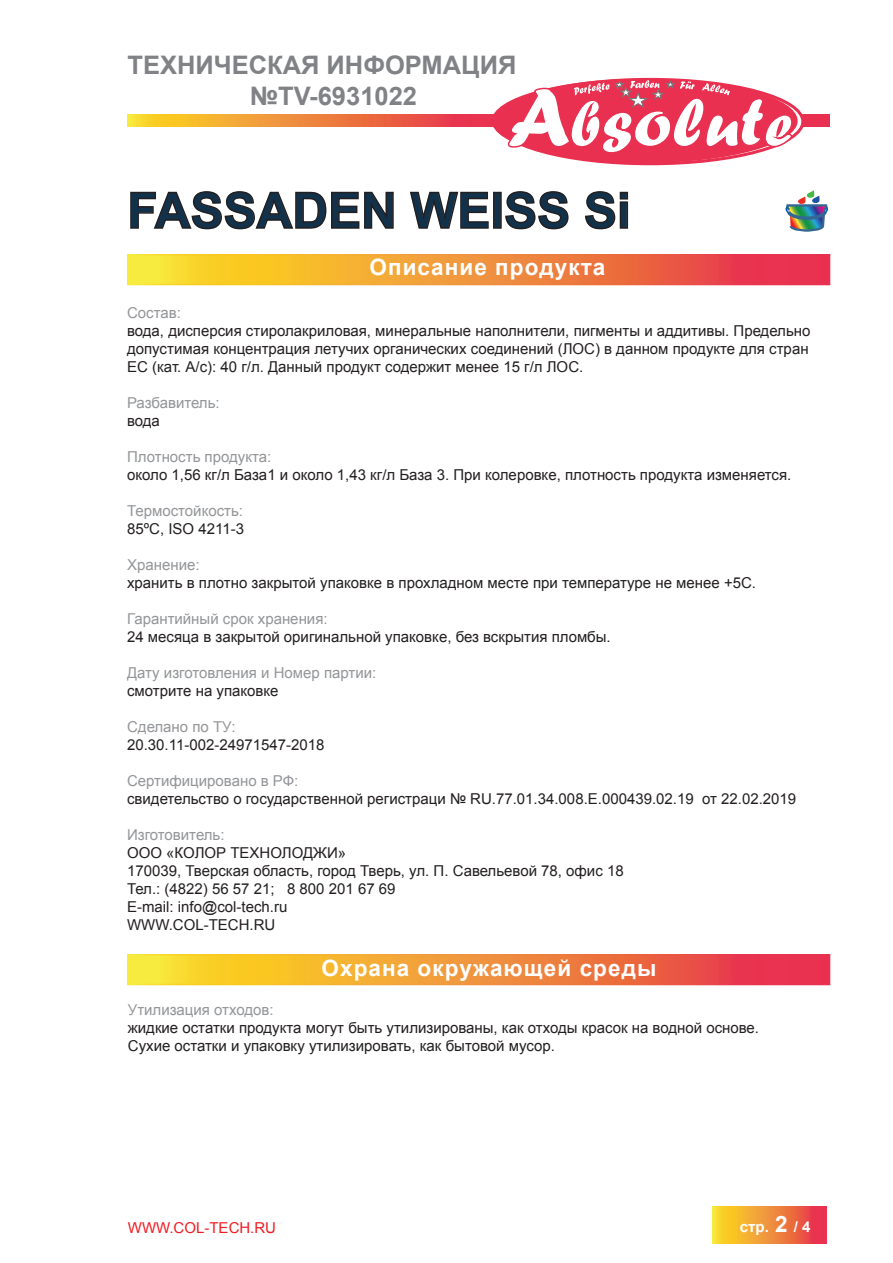
<style>
.page{position:relative;width:893px;height:1263px;background:#fff}
.page>*{position:absolute;margin:0;border:0;box-sizing:border-box;transform-origin:0 0}
.t1{font:700 49.5px "Arial";color:#12324c}
.t2{font:700 25.5px/30.6px "Arial";color:#808285}
.t3{font:700 22.5px "Arial";letter-spacing:.045em;color:#fff}
.t4{font:15px/18px "Arial";color:#231f20}
.t5{font:15px "Arial";color:#939598}
.t6{font:15px "Arial";color:#ee1d23}
.t7{font:700 15px "Arial";color:#fff}
.s1{font-size:22.5px}
</style>
<div class="page">
<svg style="left:128px;top:114px;width:701px;height:12px;background:#ef7f3e"></svg>
<div style="left:492px;top:79px;width:306px;height:84px;background:#e93050;border-radius:50%"></div>
<svg style="left:507px;top:80px;width:286px;height:74px"></svg>
<svg style="left:130px;top:257px;width:697px;height:25px;background:#f08d3a"></svg>
<svg style="left:713px;top:1207px;width:114px;height:37px;background:#f08a3a"></svg>
<svg style="left:130px;top:957px;width:697px;height:25px;background:#f08d3a"></svg>
<svg style="left:130px;top:191px;width:264px;height:39px"></svg>
<svg style="left:410px;top:191px;width:79px;height:38px"></svg>
<div style="left:493px;top:192px;width:9px;height:37px;border:2px solid #231f20"></div>
<svg style="left:505px;top:191px;width:64px;height:39px"></svg>
<svg style="left:585px;top:191px;width:44px;height:39px"></svg>
<svg style="left:785px;top:190px;width:43px;height:42px"></svg>
<h2 class="t2" style="left:250px;top:51px;width:268px;text-indent:-122px">ТЕХНИЧЕСКАЯ ИНФОРМАЦИЯ №TV-6931022</h2>
<h1 class="t1" style="left:127px;top:178px;width:505px">FASSADEN WEISS Si</h1>
<h3 class="t3" style="left:370px;top:252px;width:237px">Описание продукта</h3>
<p class="t5" style="left:127px;top:302px;width:55px">Состав:</p>
<p class="t4" style="left:127px;top:321px;width:685px">вода, дисперсия стиролакриловая, минеральные наполнители, пигменты и аддитивы. Предельно допустимая концентрация летучих органических соединений (ЛОС) в данном продукте для стран<br>ЕС (кат. А/c): 40 г/л. Данный продукт содержит менее 15 г/л ЛОС.</p>
<p class="t5" style="left:127px;top:392px;width:94px">Разбавитель:</p>
<p class="t4" style="left:127px;top:411px;width:34px">вода</p>
<p class="t5" style="left:127px;top:446px;width:146px">Плотность продукта:</p>
<p class="t4" style="left:127px;top:465px;width:666px">около 1,56 кг/л База1 и около 1,43 кг/л База 3. При колеровке, плотность продукта изменяется.</p>
<p class="t5" style="left:127px;top:500px;width:118px">Термостойкость:</p>
<p class="t4" style="left:127px;top:519px;width:118px">85ºС, ISO 4211-3</p>
<p class="t5" style="left:127px;top:554px;width:74px">Хранение:</p>
<p class="t4" style="left:127px;top:573px;width:630px">хранить в плотно закрытой упаковке в прохладном месте при температуре не менее +5С.</p>
<p class="t5" style="left:127px;top:608px;width:202px">Гарантийный срок хранения:</p>
<p class="t4" style="left:127px;top:627px;width:485px">24 месяца в закрытой оригинальной упаковке, без вскрытия пломбы.</p>
<p class="t5" style="left:127px;top:662px;width:251px">Дату изготовления и Номер партии:</p>
<p class="t4" style="left:127px;top:681px;width:153px">смотрите на упаковке</p>
<p class="t5" style="left:127px;top:716px;width:110px">Сделано по ТУ:</p>
<p class="t4" style="left:127px;top:735px;width:199px">20.30.11-002-24971547-2018</p>
<p class="t5" style="left:127px;top:770px;width:173px">Сертифицировано в РФ:</p>
<p class="t4" style="left:127px;top:789px;width:671px">свидетельство о государственной регистраци № RU.77.01.34.008.E.000439.02.19 от 22.02.2019</p>
<p class="t5" style="left:127px;top:824px;width:99px">Изготовитель:</p>
<p class="t4" style="left:127px;top:843px;width:498px">ООО «КОЛОР ТЕХНОЛОДЖИ»<br>170039, Тверская область, город Тверь, ул. П. Савельевой 78, офис 18<br>Тел.: (4822) 56 57 21; 8 800 201 67 69<br>E-mail: info@col-tech.ru<br>WWW.COL-TECH.RU</p>
<h3 class="t3" style="left:322px;top:953px;width:336px">Охрана окружающей среды</h3>
<p class="t5" style="left:128px;top:1000px;width:147px">Утилизация отходов:</p>
<p class="t4" style="left:128px;top:1019px;width:633px">жидкие остатки продукта могут быть утилизированы, как отходы красок на водной основе.<br>Сухие остатки и упаковку утилизировать, как бытовой мусор.</p>
<p class="t6" style="left:128px;top:1217px;width:150px">WWW.COL-TECH.RU</p>
<p class="t7" style="left:740px;top:1216px;width:72px">стр. <span class="s1">2</span> / 4</p>
</div>
